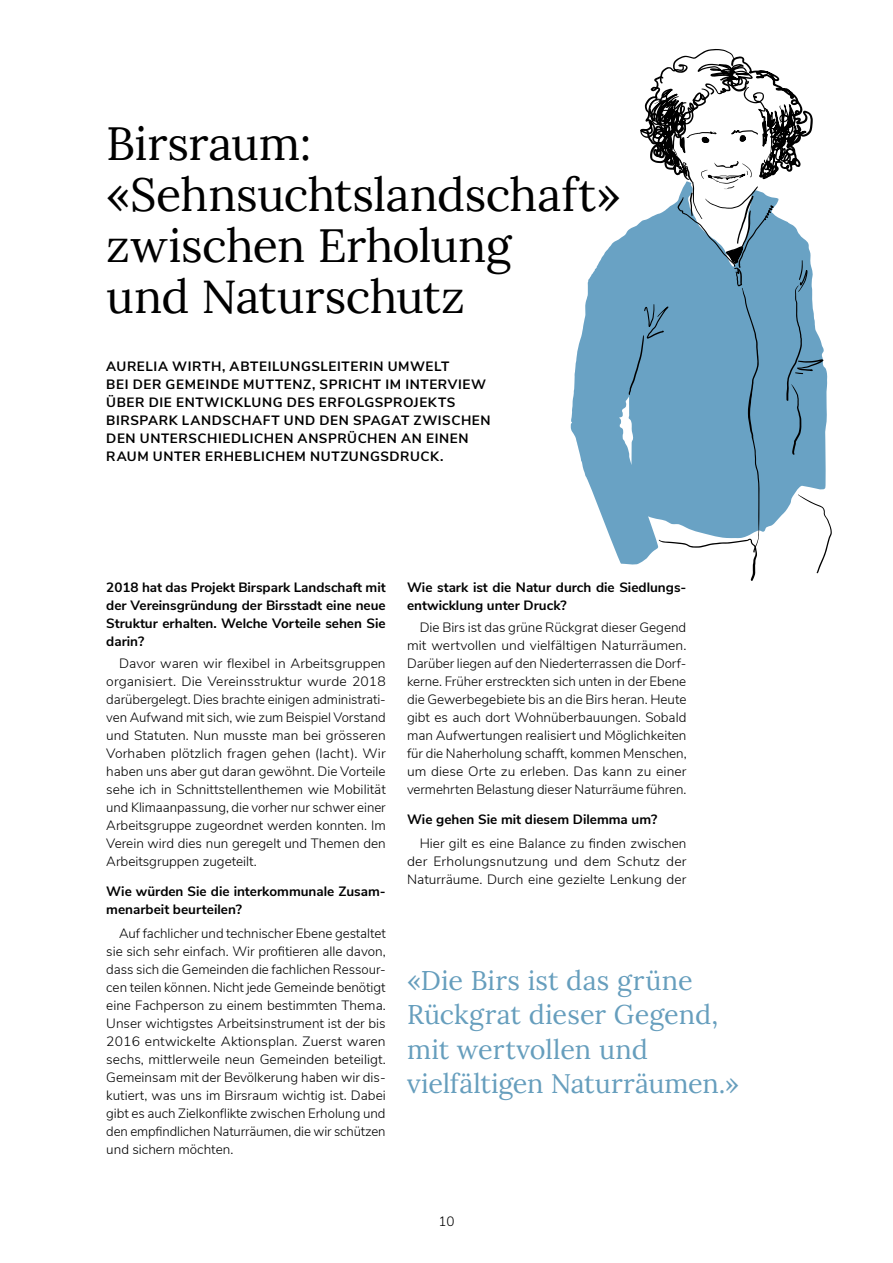
<style>
.page{position:relative;width:893px;height:1263px;background:#fff}
.page>*{position:absolute;margin:0;border:0;box-sizing:border-box;transform-origin:0 0}
.t1{font:46.5px/51px "Lora";letter-spacing:-.01em;color:#000}
.t2{font:27px/34.5px "Lora";color:#669ebd}
.t3{font:300 13.5px/18px "Nunito Sans";color:#000;text-align:justify}
.t4{font:700 13.5px/18px "Nunito Sans";letter-spacing:.035em;color:#000;text-align:justify}
.t5{font:700 13.5px/18px "Nunito Sans";color:#000}
</style>
<div class="page">
<svg style="left:571px;top:229px;width:58px;height:336px;fill:#69a2c4"></svg>
<svg style="left:629px;top:49px;width:203px;height:532px"></svg>
<h1 class="t1" style="left:106px;top:115px;width:516px">Birsraum: «Sehnsuchtslandschaft» zwischen Erholung<br>und Naturschutz</h1>
<p class="t4" style="left:106px;top:356px;width:386px;text-align:left">AURELIA WIRTH, ABTEILUNGSLEITERIN UMWELT<br>BEI DER GEMEINDE MUTTENZ, SPRICHT IM INTERVIEW ÜBER DIE ENTWICKLUNG DES ERFOLGSPROJEKTS BIRSPARK LANDSCHAFT UND DEN SPAGAT ZWISCHEN DEN UNTERSCHIEDLICHEN ANSPRÜCHEN AN EINEN RAUM UNTER ERHEBLICHEM NUTZUNGSDRUCK.</p>
<p class="t4" style="left:106px;top:577px;width:281px">2018 hat das Projekt Birspark Landschaft mit der Vereinsgründung der Birsstadt eine neue Struktur erhalten. Welche Vorteile sehen Sie darin?</p>
<p class="t3" style="left:106px;top:653px;width:281px;text-indent:13px">Davor waren wir flexibel in Arbeitsgruppen organisiert. Die Vereinsstruktur wurde 2018 darübergelegt. Dies brachte einigen administrati&shy;ven Aufwand mit sich, wie zum Beispiel Vorstand und Statuten. Nun musste man bei grösseren Vorhaben plötzlich fragen gehen (lacht). Wir haben uns aber gut daran gewöhnt. Die Vorteile sehe ich in Schnittstellenthemen wie Mobilität und Klimaanpassung, die vorher nur schwer einer Arbeitsgruppe zugeordnet werden konnten. Im Verein wird dies nun geregelt und Themen den Arbeitsgruppen zugeteilt.</p>
<p class="t5" style="left:106px;top:882px;width:281px">Wie würden Sie die interkommunale Zusam&shy;menarbeit beurteilen?</p>
<p class="t3" style="left:106px;top:923px;width:281px;text-indent:13px">Auf fachlicher und technischer Ebene gestaltet sie sich sehr einfach. Wir profitieren alle davon, dass sich die Gemeinden die fachlichen Ressour&shy;cen teilen können. Nicht jede Gemeinde benötigt eine Fachperson zu einem bestimmten Thema.<br>Unser wichtigstes Arbeitsinstrument ist der bis 2016 entwickelte Aktionsplan. Zuerst waren sechs, mittlerweile neun Gemeinden beteiligt.<br>Gemeinsam mit der Bevölkerung haben wir dis&shy;kutiert, was uns im Birsraum wichtig ist. Dabei gibt es auch Zielkonflikte zwischen Erholung und den empfindlichen Naturräumen, die wir schützen und sichern möchten.</p>
<p class="t5" style="left:407px;top:577px;width:281px">Wie stark ist die Natur durch die Siedlungs&shy;entwicklung unter Druck?</p>
<p class="t3" style="left:407px;top:617px;width:281px;text-indent:13px">Die Birs ist das grüne Rückgrat dieser Gegend mit wertvollen und vielfältigen Naturräumen.<br>Darüber liegen auf den Niederterrassen die Dorf&shy;kerne. Früher erstreckten sich unten in der Ebene die Gewerbegebiete bis an die Birs heran. Heute gibt es auch dort Wohnüberbauungen. Sobald man Aufwertungen realisiert und Möglichkeiten für die Naherholung schafft, kommen Menschen, um diese Orte zu erleben. Das kann zu einer vermehrten Belastung dieser Naturräume führen.</p>
<p class="t5" style="left:407px;top:810px;width:252px">Wie gehen Sie mit diesem Dilemma um?</p>
<p class="t3" style="left:407px;top:833px;width:281px;text-indent:13px">Hier gilt es eine Balance zu finden zwischen der Erholungsnutzung und dem Schutz der Naturräume. Durch eine gezielte Lenkung der</p>
<h2 class="t2" style="left:407px;top:961px;width:334px">«Die Birs ist das grüne<br>Rückgrat dieser Gegend, mit wertvollen und vielfältigen Naturräumen.»</h2>
<p class="t3" style="left:438px;top:1211px;width:18px">10</p>
</div>
